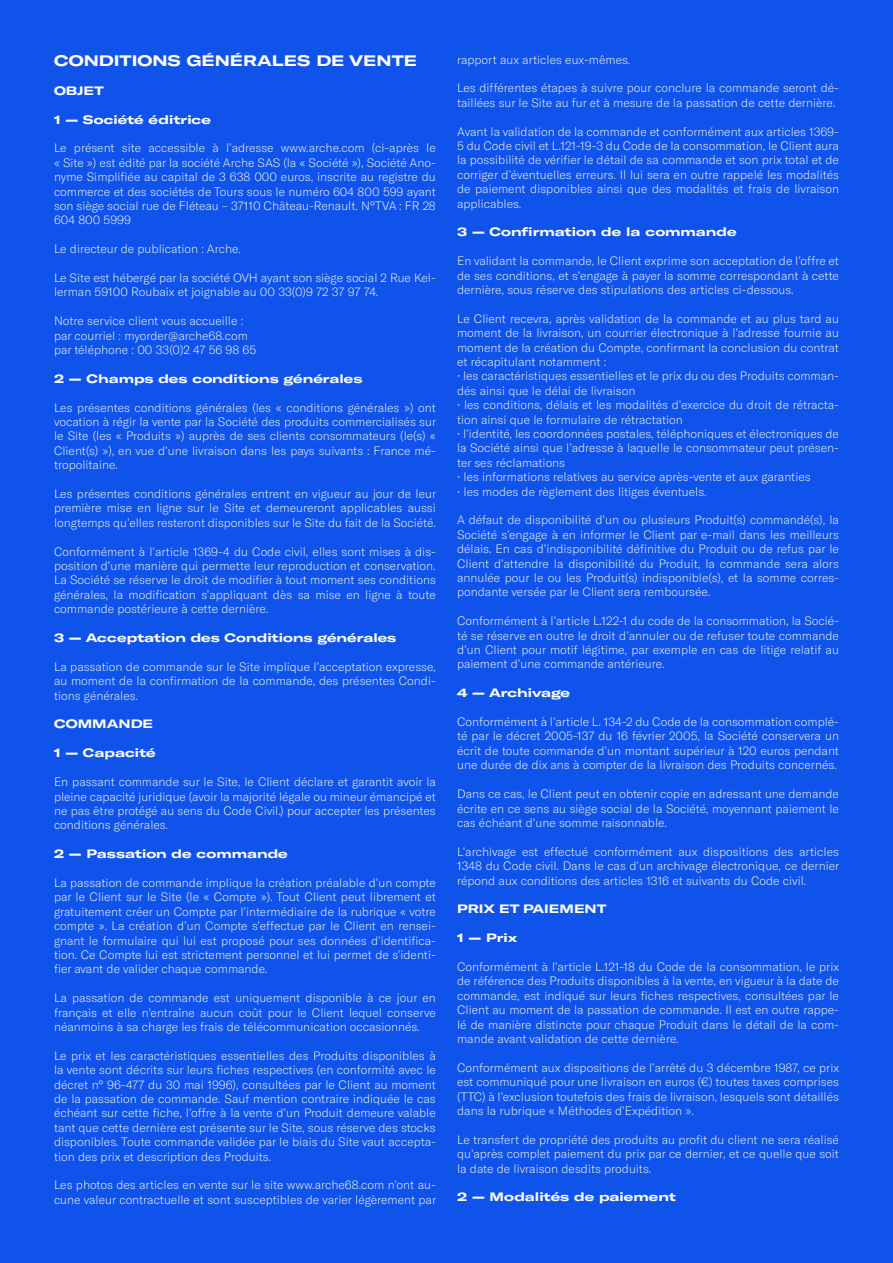
<style>
.page{position:relative;width:893px;height:1263px;background:#0f53ea}
.page>*{position:absolute;margin:0;border:0;box-sizing:border-box;transform-origin:0 0}
.t1{font:700 expanded 15px "GT America";color:#fff}
.t2{font:100 12px/14.4px "GT America";color:#fff;text-align:justify}
.t3{font:700 expanded 12px "GT America";color:#fff}
</style>
<div class="page">
<p class="t1" style="left:54px;top:51px;width:365px">CONDITIONS GÉNÉRALES DE VENTE</p>
<p class="t3" style="left:54px;top:83px;width:51px">OBJET</p>
<p class="t3" style="left:54px;top:112px;width:159px">1 — Société éditrice</p>
<p class="t2" style="left:54px;top:141px;width:383px">Le présent site accessible à l’adresse www.arche.com (ci-après le « Site ») est édité par la société Arche SAS (la « Société »), Société Ano&shy;nyme Simplifiée au capital de 3 638 000 euros, inscrite au registre du commerce et des sociétés de Tours sous le numéro 604 800 599 ayant son siège social rue de Fléteau – 37110 Château-Renault. N°TVA : FR 28<br>604 800 5999</p>
<p class="t2" style="left:54px;top:242px;width:188px">Le directeur de publication : Arche.</p>
<p class="t2" style="left:54px;top:271px;width:383px">Le Site est hébergé par la société OVH ayant son siège social 2 Rue Kel&shy;lerman 59100 Roubaix et joignable au 00 33(0)9 72 37 97 74.</p>
<p class="t2" style="left:54px;top:314px;width:204px;text-align:left">Notre service client vous accueille : par courriel : myorder@arche68.com par téléphone : 00 33(0)2 47 56 98 65</p>
<p class="t3" style="left:54px;top:371px;width:310px">2 — Champs des conditions générales</p>
<p class="t2" style="left:54px;top:400px;width:384px">Les présentes conditions générales (les « conditions générales ») ont vocation à régir la vente par la Société des produits commercialisés sur le Site (les « Produits ») auprès de ses clients consommateurs (le(s) « Client(s) »), en vue d’une livraison dans les pays suivants : France mé&shy;tropolitaine.</p>
<p class="t2" style="left:54px;top:487px;width:384px">Les présentes conditions générales entrent en vigueur au jour de leur première mise en ligne sur le Site et demeureront applicables aussi longtemps qu’elles resteront disponibles sur le Site du fait de la Société.</p>
<p class="t2" style="left:54px;top:544px;width:383px">Conformément à l’article 1369-4 du Code civil, elles sont mises à dis&shy;position d’une manière qui permette leur reproduction et conservation.<br>La Société se réserve le droit de modifier à tout moment ses conditions générales, la modification s’appliquant dès sa mise en ligne à toute commande postérieure à cette dernière.</p>
<p class="t3" style="left:54px;top:630px;width:344px">3 — Acceptation des Conditions générales</p>
<p class="t2" style="left:54px;top:659px;width:383px">La passation de commande sur le Site implique l’acceptation expresse, au moment de la confirmation de la commande, des présentes Condi&shy;tions générales.</p>
<p class="t3" style="left:54px;top:717px;width:101px">COMMANDE</p>
<p class="t3" style="left:54px;top:745px;width:103px">1 — Capacité</p>
<p class="t2" style="left:54px;top:775px;width:383px">En passant commande sur le Site, le Client déclare et garantit avoir la pleine capacité juridique (avoir la majorité légale ou mineur émancipé et ne pas être protégé au sens du Code Civil.) pour accepter les présentes conditions générales.</p>
<p class="t3" style="left:54px;top:846px;width:235px">2 — Passation de commande</p>
<p class="t2" style="left:54px;top:875px;width:383px">La passation de commande implique la création préalable d’un compte par le Client sur le Site (le « Compte »). Tout Client peut librement et gratuitement créer un Compte par l’intermédiaire de la rubrique « votre compte ». La création d’un Compte s’effectue par le Client en rensei&shy;gnant le formulaire qui lui est proposé pour ses données d’identifica&shy;tion. Ce Compte lui est strictement personnel et lui permet de s’identi&shy;fier avant de valider chaque commande.</p>
<p class="t2" style="left:54px;top:991px;width:383px">La passation de commande est uniquement disponible à ce jour en français et elle n’entraîne aucun coût pour le Client lequel conserve néanmoins à sa charge les frais de télécommunication occasionnés.</p>
<p class="t2" style="left:54px;top:1048px;width:383px">Le prix et les caractéristiques essentielles des Produits disponibles à la vente sont décrits sur leurs fiches respectives (en conformité avec le décret n° 96-477 du 30 mai 1996), consultées par le Client au moment de la passation de commande. Sauf mention contraire indiquée le cas échéant sur cette fiche, l’offre à la vente d’un Produit demeure valable tant que cette dernière est présente sur le Site, sous réserve des stocks disponibles. Toute commande validée par le biais du Site vaut accepta&shy;tion des prix et description des Produits.</p>
<p class="t2" style="left:54px;top:1178px;width:384px">Les photos des articles en vente sur le site www.arche68.com n’ont au&shy;cune valeur contractuelle et sont susceptibles de varier légèrement par</p>
<p class="t2" style="left:457px;top:52px;width:175px">rapport aux articles eux-mêmes.</p>
<p class="t2" style="left:457px;top:81px;width:383px">Les différentes étapes à suivre pour conclure la commande seront dé&shy;taillées sur le Site au fur et à mesure de la passation de cette dernière.</p>
<p class="t2" style="left:457px;top:124px;width:383px">Avant la validation de la commande et conformément aux articles 1369- 5 du Code civil et L.121-19-3 du Code de la consommation, le Client aura la possibilité de vérifier le détail de sa commande et son prix total et de corriger d’éventuelles erreurs. Il lui sera en outre rappelé les modalités de paiement disponibles ainsi que des modalités et frais de livraison applicables.</p>
<p class="t3" style="left:457px;top:225px;width:281px">3 — Confirmation de la commande</p>
<p class="t2" style="left:457px;top:254px;width:383px">En validant la commande, le Client exprime son acceptation de l’offre et de ses conditions, et s’engage à payer la somme correspondant à cette dernière, sous réserve des stipulations des articles ci-dessous.</p>
<p class="t2" style="left:457px;top:311px;width:383px">Le Client recevra, après validation de la commande et au plus tard au moment de la livraison, un courrier électronique à l’adresse fournie au moment de la création du Compte, confirmant la conclusion du contrat et récapitulant notamment :</p>
<p class="t2" style="left:457px;top:369px;width:383px">• les caractéristiques essentielles et le prix du ou des Produits comman&shy;dés ainsi que le délai de livraison</p>
<p class="t2" style="left:457px;top:398px;width:383px">• les conditions, délais et les modalités d’exercice du droit de rétracta&shy;tion ainsi que le formulaire de rétractation</p>
<p class="t2" style="left:457px;top:427px;width:383px">• l’identité, les coordonnées postales, téléphoniques et électroniques de la Société ainsi que l’adresse à laquelle le consommateur peut présen&shy;ter ses réclamations</p>
<p class="t2" style="left:457px;top:470px;width:355px">• les informations relatives au service après-vente et aux garanties</p>
<p class="t2" style="left:457px;top:484px;width:251px">• les modes de règlement des litiges éventuels.</p>
<p class="t2" style="left:457px;top:513px;width:383px">A défaut de disponibilité d’un ou plusieurs Produit(s) commandé(s), la Société s’engage à en informer le Client par e-mail dans les meilleurs délais. En cas d’indisponibilité définitive du Produit ou de refus par le Client d’attendre la disponibilité du Produit, la commande sera alors annulée pour le ou les Produit(s) indisponible(s), et la somme corres&shy;pondante versée par le Client sera remboursée.</p>
<p class="t2" style="left:457px;top:614px;width:383px">Conformément à l’article L.122-1 du code de la consommation, la Socié&shy;té se réserve en outre le droit d’annuler ou de refuser toute commande d’un Client pour motif légitime, par exemple en cas de litige relatif au paiement d’une commande antérieure.</p>
<p class="t3" style="left:457px;top:685px;width:114px">4 — Archivage</p>
<p class="t2" style="left:457px;top:715px;width:383px">Conformément à l’article L. 134-2 du Code de la consommation complé&shy;té par le décret 2005-137 du 16 février 2005, la Société conservera un écrit de toute commande d’un montant supérieur à 120 euros pendant une durée de dix ans à compter de la livraison des Produits concernés.</p>
<p class="t2" style="left:457px;top:787px;width:383px">Dans ce cas, le Client peut en obtenir copie en adressant une demande écrite en ce sens au siège social de la Société, moyennant paiement le cas échéant d’une somme raisonnable.</p>
<p class="t2" style="left:457px;top:844px;width:384px">L’archivage est effectué conformément aux dispositions des articles 1348 du Code civil. Dans le cas d’un archivage électronique, ce dernier répond aux conditions des articles 1316 et suivants du Code civil.</p>
<p class="t3" style="left:457px;top:901px;width:151px">PRIX ET PAIEMENT</p>
<p class="t3" style="left:457px;top:930px;width:62px">1 — Prix</p>
<p class="t2" style="left:457px;top:959px;width:384px">Conformément à l’article L.121-18 du Code de la consommation, le prix de référence des Produits disponibles à la vente, en vigueur à la date de commande, est indiqué sur leurs fiches respectives, consultées par le Client au moment de la passation de commande. Il est en outre rappe&shy;lé de manière distincte pour chaque Produit dans le détail de la com&shy;mande avant validation de cette dernière.</p>
<p class="t2" style="left:457px;top:1060px;width:384px">Conformément aux dispositions de l’arrêté du 3 décembre 1987, ce prix est communiqué pour une livraison en euros (€) toutes taxes comprises (TTC) à l’exclusion toutefois des frais de livraison, lesquels sont détaillés dans la rubrique « Méthodes d’Expédition ».</p>
<p class="t2" style="left:457px;top:1132px;width:383px">Le transfert de propriété des produits au profit du client ne sera réalisé qu’après complet paiement du prix par ce dernier, et ce quelle que soit la date de livraison desdits produits.</p>
<p class="t3" style="left:457px;top:1189px;width:220px">2 — Modalités de paiement</p>
</div>
